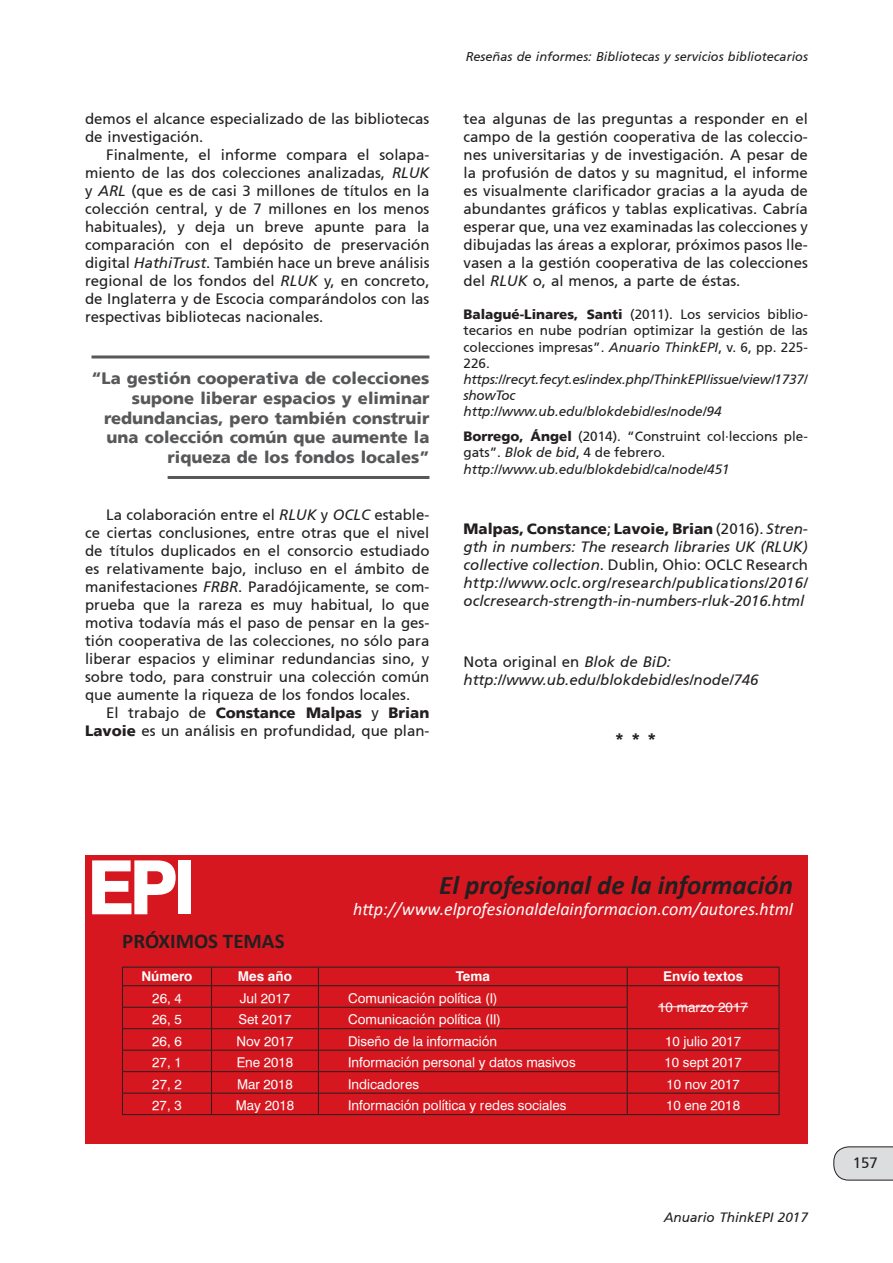
<style>
.page{position:relative;width:893px;height:1263px;background:#fff}
.page>*{position:absolute;margin:0;border:0;box-sizing:border-box;transform-origin:0 0}
.t1{font:italic 700 27px "Calibri";color:#231f20}
.t2{font:700 21px "Calibri";color:#231f20}
.t3{font:italic 18px "Calibri";color:#fff}
.t4{font:900 16.5px/19.8px "Frutiger 75";color:#57585a;text-align:right}
.t5{font:900 16.5px "Frutiger 75";color:#231f20}
.t6{font:15px/18px "Frutiger 55 Roman";color:#231f20;text-align:justify}
.t7{font:italic 15px/18px "Frutiger 56";color:#231f20}
.t8{font:900 15px "Frutiger 75";color:#231f20}
.t9{font:13.5px "Halvett";color:#fff}
.t10{font:13.5px/16.2px "Frutiger 55 Roman";color:#231f20;text-align:justify}
.t11{font:italic 13.5px/16.2px "Frutiger 56";color:#231f20}
.t12{font:700 13.5px "Helvetica";color:#fff}
.t13{font:13.5px "Helvetica";color:#fff}
.t14{font:italic 12.75px "Frutiger 56";color:#231f20}
.s1{font-family:"Frutiger 56";font-style:italic}
.s2{font-family:"Frutiger 55 Roman";font-weight:400}
.s3{font-family:"Frutiger 75";font-weight:900}
.s4{font-family:"Frutiger 56";font-weight:400;font-style:italic}
</style>
<div class="page">
<svg style="left:833px;top:1146px;width:60px;height:34px;background:#d4d4d6"></svg>
<hr style="left:92px;top:355px;width:337px;height:3px;background:#57585a">
<hr style="left:168px;top:476px;width:261px;height:3px;background:#57585a">
<div style="left:85px;top:855px;width:723px;height:289px;background:#d7171f"></div>
<hr style="left:122px;top:967px;width:90px;height:1px;background:#231f20">
<hr style="left:212px;top:967px;width:106px;height:1px;background:#231f20">
<hr style="left:318px;top:967px;width:309px;height:1px;background:#231f20">
<hr style="left:627px;top:967px;width:152px;height:1px;background:#231f20">
<hr style="left:122px;top:985px;width:90px;height:1px;background:#231f20">
<hr style="left:212px;top:985px;width:106px;height:1px;background:#231f20">
<hr style="left:318px;top:985px;width:309px;height:1px;background:#231f20">
<hr style="left:627px;top:985px;width:152px;height:1px;background:#231f20">
<hr style="left:122px;top:1007px;width:90px;height:1px;background:#231f20">
<hr style="left:212px;top:1007px;width:106px;height:1px;background:#231f20">
<hr style="left:318px;top:1007px;width:310px;height:1px;background:#231f20">
<hr style="left:122px;top:1028px;width:90px;height:1px;background:#231f20">
<hr style="left:212px;top:1028px;width:106px;height:1px;background:#231f20">
<hr style="left:318px;top:1028px;width:309px;height:1px;background:#231f20">
<hr style="left:627px;top:1028px;width:152px;height:1px;background:#231f20">
<hr style="left:122px;top:1050px;width:90px;height:1px;background:#231f20">
<hr style="left:212px;top:1050px;width:106px;height:1px;background:#231f20">
<hr style="left:318px;top:1050px;width:309px;height:1px;background:#231f20">
<hr style="left:627px;top:1050px;width:152px;height:1px;background:#231f20">
<hr style="left:122px;top:1071px;width:90px;height:1px;background:#231f20">
<hr style="left:212px;top:1071px;width:106px;height:1px;background:#231f20">
<hr style="left:318px;top:1071px;width:309px;height:1px;background:#231f20">
<hr style="left:627px;top:1071px;width:152px;height:1px;background:#231f20">
<hr style="left:122px;top:1093px;width:90px;height:1px;background:#231f20">
<svg style="left:122px;top:967px;width:1px;height:147px"></svg>
<hr style="left:212px;top:1093px;width:106px;height:1px;background:#231f20">
<svg style="left:211px;top:967px;width:1px;height:147px"></svg>
<hr style="left:318px;top:1093px;width:309px;height:1px;background:#231f20">
<svg style="left:318px;top:967px;width:1px;height:147px"></svg>
<hr style="left:627px;top:1093px;width:152px;height:1px;background:#231f20">
<svg style="left:627px;top:967px;width:1px;height:147px"></svg>
<svg style="left:779px;top:967px;width:1px;height:147px"></svg>
<hr style="left:122px;top:1114px;width:90px;height:1px;background:#231f20">
<hr style="left:212px;top:1114px;width:106px;height:1px;background:#231f20">
<hr style="left:318px;top:1114px;width:309px;height:1px;background:#231f20">
<hr style="left:627px;top:1114px;width:152px;height:1px;background:#231f20">
<hr style="left:658px;top:1006px;width:90px;height:1px;background:#fff">
<svg style="left:92px;top:860px;width:84px;height:54px"></svg>
<div style="left:178px;top:860px;width:13px;height:54px;background:#fff"></div>
<p class="t6" style="left:85px;top:110px;width:346px">demos el alcance especializado de las bibliotecas de investigación.</p>
<p class="t6" style="left:85px;top:146px;width:346px;text-indent:21px">Finalmente, el informe compara el solapa&shy;miento de las dos colecciones analizadas, <span class="s1">RLUK </span>y <span class="s1">ARL</span> (que es de casi 3 millones de títulos en la colección central, y de 7 millones en los menos habituales), y deja un breve apunte para la comparación con el depósito de preservación digital <span class="s1">HathiTrust</span>. También hace un breve análisis regional de los fondos del <span class="s1">RLUK</span> y, en concreto, de Inglaterra y de Escocia comparándolos con las respectivas bibliotecas nacionales.</p>
<p class="t4" style="left:92px;top:368px;width:339px">“La gestión cooperativa de colecciones supone liberar espacios y eliminar redundancias, pero también construir una colección común que aumente la riqueza de los fondos locales”</p>
<p class="t6" style="left:85px;top:506px;width:346px;text-indent:21px">La colaboración entre el <span class="s1">RLUK</span> y <span class="s1">OCLC</span> estable&shy;ce ciertas conclusiones, entre otras que el nivel de títulos duplicados en el consorcio estudiado es relativamente bajo, incluso en el ámbito de manifestaciones <span class="s1">FRBR</span>. Paradójicamente, se com&shy;prueba que la rareza es muy habitual, lo que motiva todavía más el paso de pensar en la ges&shy;tión cooperativa de las colecciones, no sólo para liberar espacios y eliminar redundancias sino, y sobre todo, para construir una colección común que aumente la riqueza de los fondos locales.</p>
<p class="t8" style="left:106px;top:704px;width:325px"><span class="s2">El trabajo de</span> Constance Malpas <span class="s2">y</span> Brian</p>
<p class="t6" style="left:85px;top:722px;width:346px"><span class="s3">Lavoie</span> es un análisis en profundidad, que plan-</p>
<p class="t14" style="left:466px;top:49px;width:344px">Reseñas de informes: Bibliotecas y servicios bibliotecarios</p>
<p class="t6" style="left:463px;top:110px;width:346px">tea algunas de las preguntas a responder en el campo de la gestión cooperativa de las coleccio&shy;nes universitarias y de investigación. A pesar de la profusión de datos y su magnitud, el informe es visualmente clarificador gracias a la ayuda de abundantes gráficos y tablas explicativas. Cabría esperar que, una vez examinadas las colecciones y dibujadas las áreas a explorar, próximos pasos lle&shy;vasen a la gestión cooperativa de las colecciones del <span class="s1">RLUK</span> o, al menos, a parte de éstas.</p>
<p class="t10" style="left:463px;top:306px;width:346px"><span class="s3">Balagué-Linares, Santi</span> (2011). Los servicios biblio&shy;tecarios en nube podrían optimizar la gestión de las colecciones impresas”. <span class="s1">Anuario ThinkEPI</span>, v. 6, pp. 225- 226.</p>
<p class="t11" style="left:463px;top:371px;width:346px">https://recyt.fecyt.es/index.php/ThinkEPI/issue/view/1737/ showToc<br>http://www.ub.edu/blokdebid/es/node/94</p>
<p class="t10" style="left:463px;top:428px;width:346px"><span class="s3">Borrego, Ángel</span> (2014). “Construint col·leccions ple&shy;gats”. <span class="s1">Blok de bid</span>, 4 de febrero.</p>
<p class="t11" style="left:463px;top:461px;width:268px">http://www.ub.edu/blokdebid/ca/node/451</p>
<p class="t8" style="left:463px;top:520px;width:346px">Malpas, Constance<span class="s2">;</span> Lavoie, Brian <span class="s2">(2016).</span> <span class="s4">Stren-</span></p>
<p class="t7" style="left:463px;top:538px;width:346px">gth in numbers: The research libraries UK (RLUK)</p>
<p class="t6" style="left:463px;top:556px;width:346px"><span class="s1">collective collection</span>. Dublin, Ohio: OCLC Research</p>
<p class="t7" style="left:463px;top:574px;width:346px">http://www.oclc.org/research/publications/2016/ oclcresearch-strength-in-numbers-rluk-2016.html</p>
<p class="t6" style="left:463px;top:652px;width:209px">Nota original en <span class="s1">Blok de BiD:</span></p>
<p class="t7" style="left:463px;top:670px;width:297px">http://www.ub.edu/blokdebid/es/node/746</p>
<p class="t5" style="left:614px;top:729px;width:44px">* * *</p>
<h2 class="t2" style="left:122px;top:927px;width:164px">PRÓXIMOS TEMAS</h2>
<h1 class="t1" style="left:439px;top:867px;width:355px">El profesional de la información</h1>
<p class="t3" style="left:353px;top:897px;width:441px">http://www.elprofesionaldelainformacion.com/autores.html</p>
<p class="t12" style="left:141px;top:966px;width:53px">Número</p>
<p class="t12" style="left:238px;top:966px;width:56px">Mes año</p>
<p class="t12" style="left:456px;top:966px;width:36px">Tema</p>
<p class="t12" style="left:663px;top:966px;width:82px">Envío textos</p>
<p class="t9" style="left:152px;top:990px;width:31px">26, 4</p>
<p class="t9" style="left:240px;top:990px;width:52px">Jul 2017</p>
<p class="t9" style="left:348px;top:990px;width:151px">Comunicación política (I)</p>
<p class="t13" style="left:658px;top:997px;width:92px">10 marzo 2017</p>
<p class="t9" style="left:152px;top:1012px;width:31px">26, 5</p>
<p class="t9" style="left:239px;top:1012px;width:54px">Set 2017</p>
<p class="t9" style="left:348px;top:1012px;width:154px">Comunicación política (II)</p>
<p class="t9" style="left:152px;top:1033px;width:31px">26, 6</p>
<p class="t9" style="left:236px;top:1033px;width:59px">Nov 2017</p>
<p class="t9" style="left:348px;top:1033px;width:151px">Diseño de la información</p>
<p class="t9" style="left:665px;top:1033px;width:78px">10 julio 2017</p>
<p class="t9" style="left:152px;top:1055px;width:31px">27, 1</p>
<p class="t9" style="left:237px;top:1055px;width:58px">Ene 2018</p>
<p class="t9" style="left:348px;top:1055px;width:229px">Información personal y datos masivos</p>
<p class="t9" style="left:664px;top:1055px;width:79px">10 sept 2017</p>
<p class="t9" style="left:152px;top:1076px;width:31px">27, 2</p>
<p class="t9" style="left:237px;top:1076px;width:57px">Mar 2018</p>
<p class="t9" style="left:348px;top:1076px;width:72px">Indicadores</p>
<p class="t9" style="left:666px;top:1076px;width:75px">10 nov 2017</p>
<p class="t9" style="left:152px;top:1098px;width:31px">27, 3</p>
<p class="t9" style="left:236px;top:1098px;width:60px">May 2018</p>
<p class="t9" style="left:348px;top:1098px;width:220px">Información política y redes sociales</p>
<p class="t9" style="left:666px;top:1098px;width:75px">10 ene 2018</p>
<p class="t11" style="left:664px;top:1209px;width:146px">Anuario ThinkEPI 2017</p>
<p class="t6" style="left:853px;top:1154px;width:27px">157</p>
</div>
